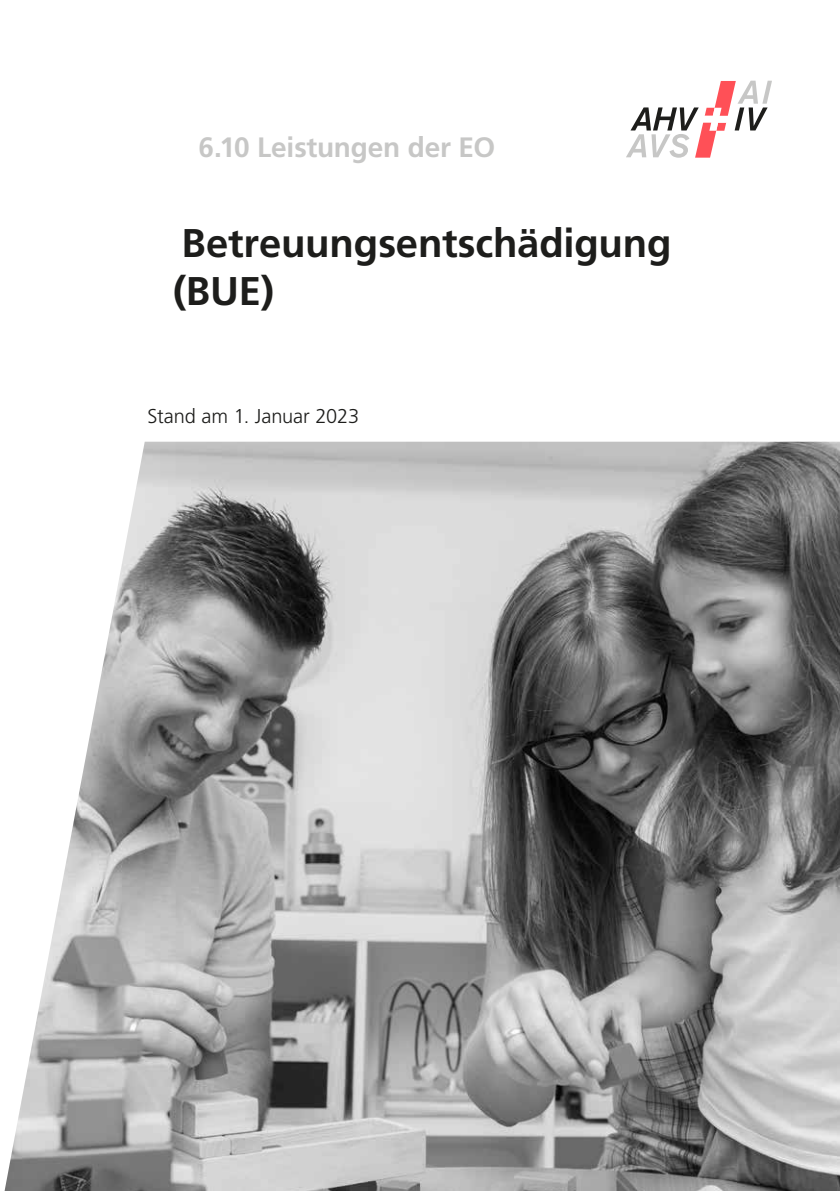
<style>
.page{position:relative;width:840px;height:1191px;background:#fff}
.page>*{position:absolute;margin:0;border:0;box-sizing:border-box;transform-origin:0 0}
.MB_Titel{font:700 40px "Frutiger LT Std";letter-spacing:-.005em;color:#1d1d1b}
.MB_Gruppe_Titelseite{font:700 28px "Frutiger LT Std";letter-spacing:-.005em;color:#c7c7c6}
.Grundtext{font:300 20px "Frutiger LT Std";letter-spacing:-.005em;color:#1d1d1b}
</style>
<div class="page">
<svg style="left:626px;top:81px;width:145px;height:77px"></svg>
<img style="left:4px;top:442px;width:835px;height:749px">
<p class="MB_Gruppe_Titelseite" style="left:198px;top:131px;width:298px">6.10 Leistungen der EO</p>
<p class="MB_Titel" style="left:181px;top:219px;width:491px">Betreuungsentschädigung</p>
<p class="MB_Titel" style="left:173px;top:267px;width:103px">(BUE)</p>
<p class="Grundtext" style="left:147px;top:405px;width:213px">Stand am 1. Januar 2023</p>
</div>
